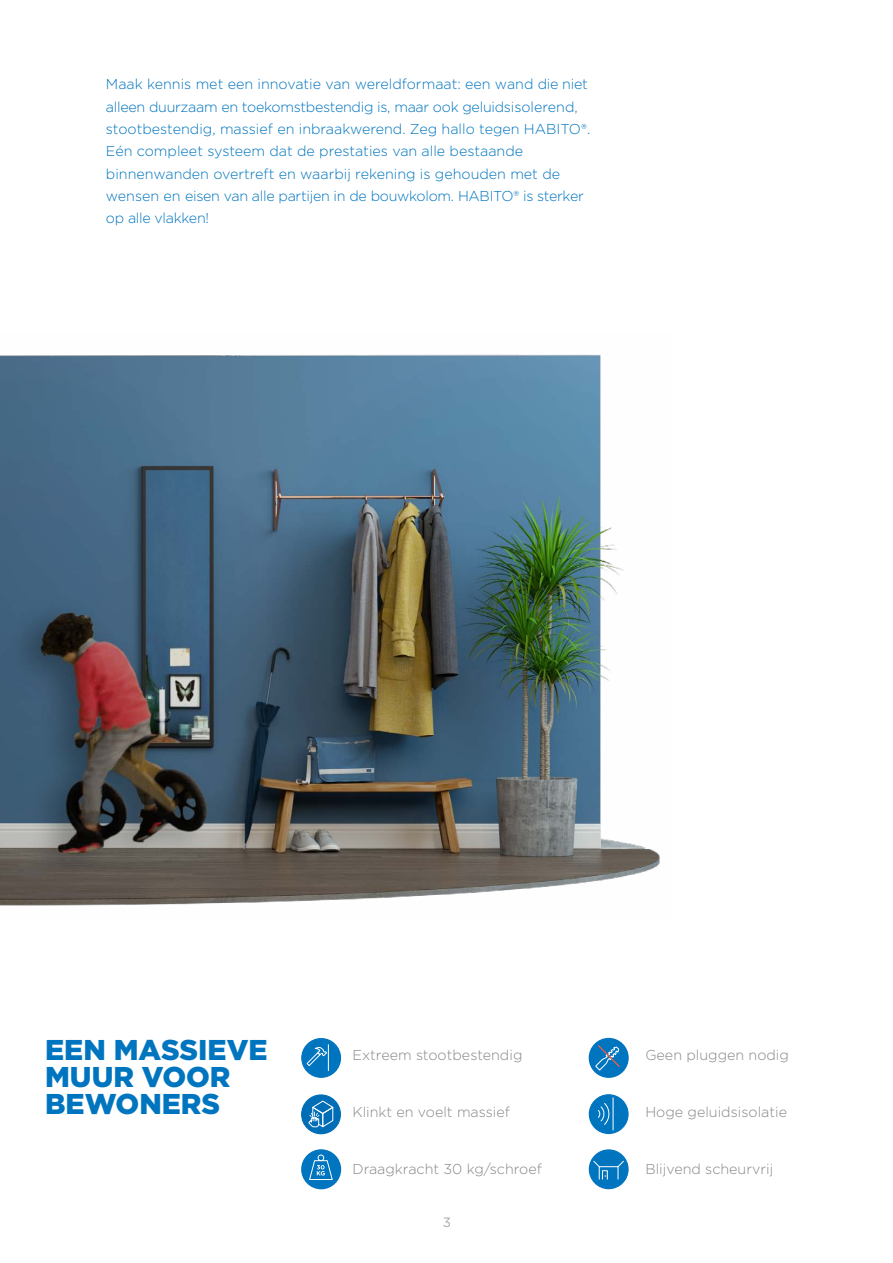
<style>
.page{position:relative;width:893px;height:1263px;background:#fff}
.page>*{position:absolute;margin:0;border:0;box-sizing:border-box;transform-origin:0 0}
.t1{font:900 28.65px/27.3px "Gotham";color:#0075bf}
.t2{font:300 14.25px/22.2px "Gotham";color:#0075bf}
.t3{font:300 14.25px "Gotham";color:#878787}
.t4{font:13.5px "Gotham";color:#a8a8a7}
</style>
<div class="page">
<img style="left:0;top:354px;width:660px;height:552px">
<div style="left:589px;top:1150px;width:39px;height:38px;background:#0075bf;border-radius:50%"></div>
<div style="left:589px;top:1149px;width:40px;height:40px;border:1px solid #0075bf;border-radius:50%"></div>
<div style="left:599px;top:1166px;width:19px;height:13px;border:1px solid #fff"></div>
<div style="left:602px;top:1170px;width:6px;height:9px;border:1px solid #fff"></div>
<svg style="left:617px;top:1160px;width:7px;height:8px"></svg>
<svg style="left:592px;top:1160px;width:8px;height:8px"></svg>
<div style="left:302px;top:1038px;width:38px;height:39px;background:#0075bf;border-radius:50%"></div>
<div style="left:301px;top:1038px;width:40px;height:40px;border:1px solid #0075bf;border-radius:50%"></div>
<svg style="left:306px;top:1045px;width:23px;height:26px"></svg>
<div style="left:589px;top:1038px;width:40px;height:40px;background:#0075bf;border-radius:50%"></div>
<svg style="left:594px;top:1044px;width:26px;height:28px"></svg>
<div style="left:302px;top:1095px;width:38px;height:39px;background:#006db7;border-radius:50%"></div>
<div style="left:301px;top:1094px;width:40px;height:40px;border:1px solid #006db7;border-radius:50%"></div>
<svg style="left:308px;top:1100px;width:26px;height:28px"></svg>
<div style="left:589px;top:1095px;width:39px;height:38px;background:#0075bf;border-radius:50%"></div>
<div style="left:589px;top:1094px;width:40px;height:40px;border:1px solid #0075bf;border-radius:50%"></div>
<hr style="left:613px;top:1098px;width:1px;height:32px;background:#fff">
<svg style="left:598px;top:1103px;width:12px;height:22px"></svg>
<div style="left:301px;top:1149px;width:40px;height:40px;background:#0075bf;border-radius:50%"></div>
<svg style="left:309px;top:1154px;width:24px;height:26px"></svg>
<p class="t2" style="left:106px;top:73px;width:486px">Maak kennis met een innovatie van wereldformaat: een wand die niet alleen duurzaam en toekomstbestendig is, maar ook geluidsisolerend, stootbestendig, massief en inbraakwerend. Zeg hallo tegen HABITO®.<br>Eén compleet systeem dat de prestaties van alle bestaande binnenwanden overtreft en waarbij rekening is gehouden met de wensen en eisen van alle partijen in de bouwkolom. HABITO® is sterker op alle vlakken!</p>
<h1 class="t1" style="left:45px;top:1036px;width:224px">EEN MASSIEVE<br>MUUR VOOR<br>BEWONERS</h1>
<p class="t3" style="left:352px;top:1046px;width:171px">Extreem stootbestendig</p>
<p class="t3" style="left:352px;top:1103px;width:159px">Klinkt en voelt massief</p>
<p class="t3" style="left:352px;top:1160px;width:191px">Draagkracht 30 kg/schroef</p>
<p class="t4" style="left:442px;top:1213px;width:10px">3</p>
<p class="t3" style="left:645px;top:1046px;width:145px">Geen pluggen nodig</p>
<p class="t3" style="left:645px;top:1103px;width:143px">Hoge geluidsisolatie</p>
<p class="t3" style="left:645px;top:1160px;width:129px">Blijvend scheurvrij</p>
</div>
